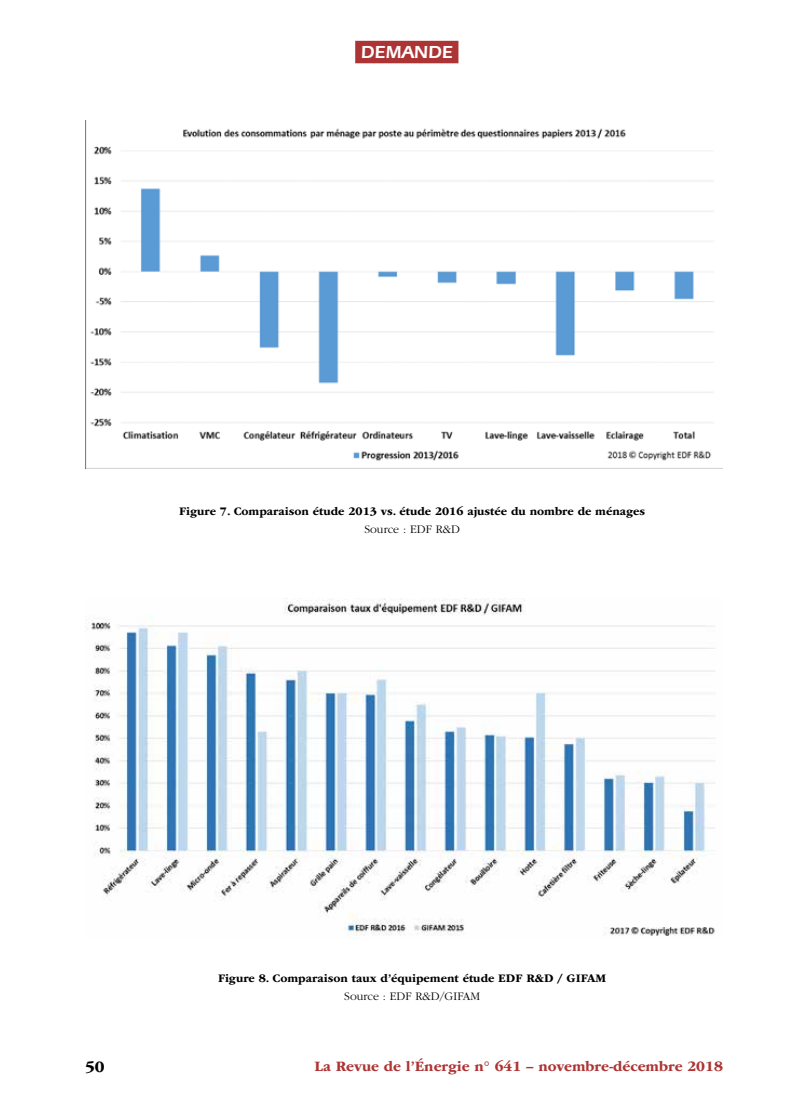
<style>
.page{position:relative;width:808px;height:1106px;background:#fff}
.page>*{position:absolute;margin:0;border:0;box-sizing:border-box;transform-origin:0 0}
.t1{font:600 18px "ITC Eras Std";color:#fff}
.t2{font:700 16.5px "ITC Garamond Std";color:#000}
.t3{font:700 15px "ITC Garamond Std";color:#ad3434}
.t4{font:700 12px "ITC Garamond Std";color:#000}
.t5{font:300 12px "ITC Garamond Std";color:#000}
</style>
<div class="page">
<div style="left:355px;top:41px;width:103px;height:22px;background:#ad3434"></div>
<img style="left:85px;top:121px;width:629px;height:347px">
<img style="left:85px;top:599px;width:630px;height:337px">
<h1 class="t1" style="left:361px;top:42px;width:93px">DEMANDE</h1>
<p class="t4" style="left:179px;top:504px;width:467px">Figure 7. Comparaison étude 2013 vs. étude 2016 ajustée du nombre de ménages</p>
<p class="t5" style="left:364px;top:522px;width:97px">Source : EDF R&amp;D</p>
<p class="t4" style="left:218px;top:971px;width:390px">Figure 8. Comparaison taux d’équipement étude EDF R&amp;D / GIFAM</p>
<p class="t5" style="left:344px;top:989px;width:137px">Source : EDF R&amp;D/GIFAM</p>
<h2 class="t2" style="left:85px;top:1057px;width:21px">50</h2>
<p class="t3" style="left:314px;top:1058px;width:410px">La Revue de l’Énergie n° 641 – novembre-décembre 2018</p>
</div>
